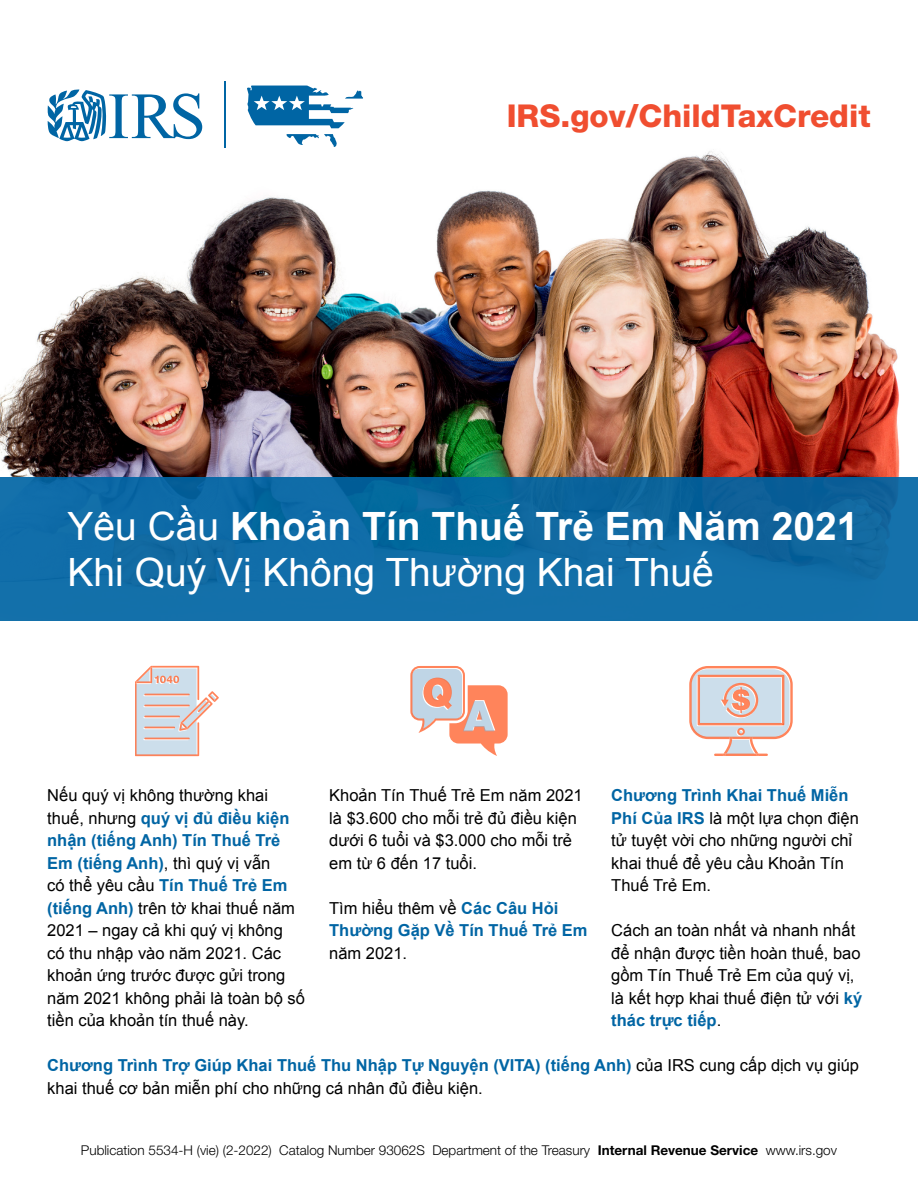
<style>
.page{position:relative;width:918px;height:1188px;background:#fff}
.page>*{position:absolute;margin:0;border:0;box-sizing:border-box;transform-origin:0 0}
.t1{font:39px/46.5px "Arial";color:#fff}
.t2{font:800 31.5px "Helvetica Neue LT Std";color:#f04e30}
.t3{font:16.5px/22.5px "Arial";color:#000}
.t4{font:700 16.5px/22.5px "Arial";color:#0065a4}
.t5{font:300 13.5px "Helvetica Neue LT Std";color:#000}
.s1{font-weight:700}
.s2{font-weight:700;color:#0065a4}
.s3{font-weight:400;color:#000}
</style>
<div class="page">
<svg style="left:47px;top:89px;width:155px;height:52px"></svg>
<hr style="left:224px;top:81px;width:2px;height:69px;background:#0065a4">
<svg style="left:247px;top:86px;width:116px;height:42px"></svg>
<svg style="left:286px;top:134px;width:51px;height:13px"></svg>
<img style="left:0;top:148px;width:900px;height:329px">
<div style="left:0;top:477px;width:918px;height:144px;background:linear-gradient(to bottom,#09649d,#1572ab)"></div>
<svg style="left:135px;top:666px;width:84px;height:90px"></svg>
<svg style="left:410px;top:666px;width:98px;height:90px"></svg>
<svg style="left:689px;top:666px;width:104px;height:90px"></svg>
<h2 class="t2" style="left:507px;top:97px;width:366px">IRS.gov/ChildTaxCredit</h2>
<h1 class="t1" style="left:68px;top:503px;width:793px">Yêu Cầu <span class="s1">Khoản Tín Thuế Trẻ Em Năm 2021<br></span>Khi Quý Vị Không Thường Khai Thuế</h1>
<p class="t3" style="left:47px;top:784px;width:259px">Nếu quý vị không thường khai thuế, nhưng <span class="s2">quý vị đủ điều kiện nhận (tiếng Anh) Tín Thuế Trẻ<br>Em (tiếng Anh)</span>, thì quý vị vẫn<br>có thể yêu cầu <span class="s2">Tín Thuế Trẻ Em (tiếng Anh)</span> trên tờ khai thuế năm<br>2021 – ngay cả khi quý vị không<br>có thu nhập vào năm 2021. Các khoản ứng trước được gửi trong năm 2021 không phải là toàn bộ số tiền của khoản tín thuế này.</p>
<p class="t3" style="left:329px;top:784px;width:255px">Khoản Tín Thuế Trẻ Em năm 2021 là $3.600 cho mỗi trẻ đủ điều kiện dưới 6 tuổi và $3.000 cho mỗi trẻ em từ 6 đến 17 tuổi.</p>
<p class="t3" style="left:611px;top:784px;width:249px"><span class="s2">Chương Trình Khai Thuế Miễn<br>Phí Của IRS</span> là một lựa chọn điện tử tuyệt vời cho những người chỉ khai thuế để yêu cầu Khoản Tín<br>Thuế Trẻ Em.</p>
<p class="t3" style="left:611px;top:919px;width:252px">Cách an toàn nhất và nhanh nhất để nhận được tiền hoàn thuế, bao gồm Tín Thuế Trẻ Em của quý vị, là kết hợp khai thuế điện tử với <span class="s2">ký thác trực tiếp</span>.</p>
<p class="t3" style="left:47px;top:1054px;width:813px"><span class="s2">Chương Trình Trợ Giúp Khai Thuế Thu Nhập Tự Nguyện (VITA) (tiếng Anh)</span> của IRS cung cấp dịch vụ giúp khai thuế cơ bản miễn phí cho những cá nhân đủ điều kiện.</p>
<p class="t4" style="left:329px;top:897px;width:260px"><span class="s3">Tìm hiểu thêm về</span> Các Câu Hỏi<br>Thường Gặp Về Tín Thuế Trẻ Em <span class="s3">năm 2021.</span></p>
<p class="t5" style="left:81px;top:1142px;width:345px">Publication 5534-H (vie) (2-2022) Catalog Number 93062S</p>
<p class="t5" style="left:432px;top:1142px;width:406px">Department of the Treasury <span class="s1">Internal Revenue Service</span> www.irs.gov</p>
</div>
